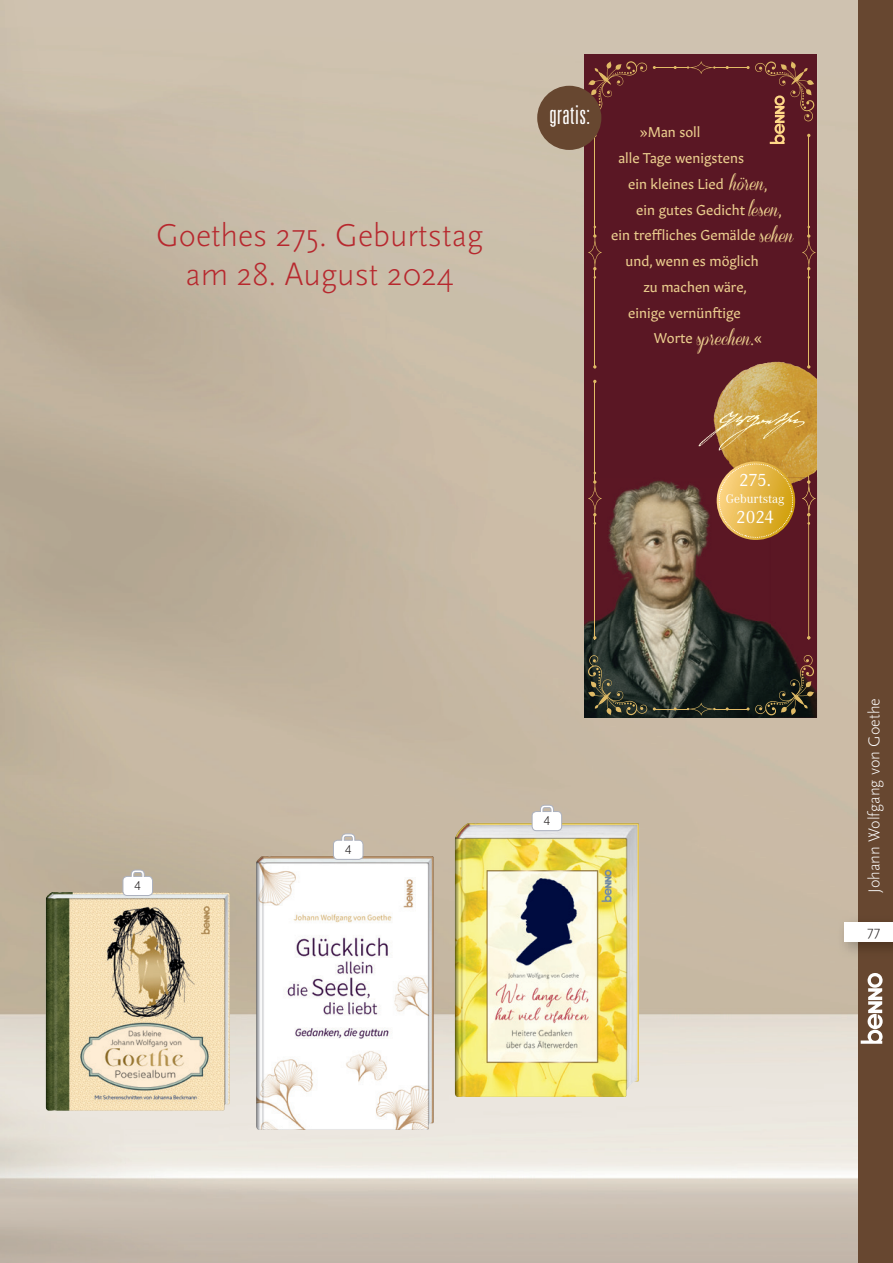
<style>
.page{position:relative;width:893px;height:1263px;background:#fff}
.page>*{position:absolute;margin:0;border:0;box-sizing:border-box;transform-origin:0 0}
.t1{font:300 33px/39px "Scala Sans Pro";color:#b7282e;text-align:center}
.t2{font:300 ultra-condensed 25.8px "Univers";letter-spacing:.02em;color:#fff}
.t3{font:18.45px "Corporate ATOT";letter-spacing:-.025em;color:#fff}
.t4{font:300 16.5px "Scala Sans Pro";color:#fff}
.t5{font:16.35px "Coneria Script Demo";color:#ebce8e}
.t6{font:300 15px "Scala Sans Pro";color:#231f20}
.t7{font:14.1px "Gitan Latn";color:#ebce8e}
.t8{font:300 13.5px "Scala Sans Pro";color:#231f20}
.t9{font:12.9px "Corporate ATOT";color:#fff}
.s1{font-family:"Coneria Script Demo";font-size:16.35px}
.s2{font-family:"Gitan Latn";font-size:14.1px}
</style>
<div class="page">
<img style="left:0;top:0;width:859px;height:1263px">
<div style="left:859px;top:0;width:34px;height:1263px;background:#674730"></div>
<svg style="left:861px;top:973px;width:22px;height:71px"></svg>
<img style="left:837px;top:915px;width:56px;height:43px">
<div style="left:844px;top:923px;width:49px;height:19px;background:#fff"></div>
<img style="left:455px;top:823px;width:184px;height:274px">
<img style="left:256px;top:856px;width:178px;height:274px">
<img style="left:46px;top:892px;width:184px;height:219px">
<svg style="left:333px;top:833px;width:31px;height:27px"></svg>
<svg style="left:122px;top:869px;width:31px;height:27px"></svg>
<svg style="left:531px;top:804px;width:31px;height:27px"></svg>
<div style="left:585px;top:54px;width:232px;height:664px;background:#5a1724"></div>
<svg style="left:588px;top:61px;width:59px;height:60px"></svg>
<hr style="left:595px;top:136px;width:1px;height:99px;background:#e1bb66">
<hr style="left:595px;top:267px;width:1px;height:99px;background:#e1bb66">
<svg style="left:588px;top:234px;width:14px;height:36px"></svg>
<hr style="left:808px;top:136px;width:1px;height:99px;background:#e1bb66">
<hr style="left:808px;top:267px;width:1px;height:99px;background:#e1bb66">
<svg style="left:802px;top:234px;width:14px;height:36px"></svg>
<hr style="left:808px;top:382px;width:1px;height:99px;background:#e1bb66">
<hr style="left:714px;top:67px;width:34px;height:1px;background:#e1bb66">
<svg style="left:687px;top:61px;width:28px;height:13px"></svg>
<hr style="left:655px;top:67px;width:33px;height:1px;background:#e1bb66">
<img style="left:716px;top:362px;width:60px;height:47px">
<img style="left:585px;top:477px;width:232px;height:241px">
<img style="left:808px;top:545px;width:1px;height:94px">
<svg style="left:712px;top:460px;width:104px;height:85px"></svg>
<svg style="left:746px;top:61px;width:68px;height:83px"></svg>
<svg style="left:588px;top:655px;width:59px;height:60px;background:#393f32"></svg>
<hr style="left:714px;top:709px;width:34px;height:1px;background:#e1bb66">
<svg style="left:746px;top:655px;width:68px;height:60px;background:#2a281e"></svg>
<svg style="left:687px;top:703px;width:28px;height:12px"></svg>
<hr style="left:655px;top:709px;width:33px;height:1px;background:#e1bb66">
<img style="left:698px;top:409px;width:110px;height:43px">
<hr style="left:595px;top:382px;width:1px;height:99px;background:#e1bb66">
<hr style="left:595px;top:513px;width:1px;height:126px;background:#e1bb66">
<svg style="left:588px;top:480px;width:14px;height:36px"></svg>
<div style="left:537px;top:86px;width:64px;height:64px;background:#674730;border-radius:50%"></div>
<h1 class="t1" style="left:156px;top:216px;width:329px">Goethes 275. Geburtstag am 28. August 2024</h1>
<h2 class="t2" style="left:549px;top:101px;width:42px">gratis:</h2>
<p class="t7" style="left:640px;top:121px;width:62px">»Man soll</p>
<p class="t7" style="left:618px;top:146px;width:127px">alle Tage wenigstens</p>
<p class="t7" style="left:628px;top:172px;width:141px">ein kleines Lied <span class="s1">hören</span>,</p>
<p class="t7" style="left:636px;top:198px;width:147px">ein gutes Gedicht <span class="s1">lesen</span>,</p>
<p class="t7" style="left:611px;top:224px;width:184px">ein treffliches Gemälde <span class="s1">sehen</span></p>
<p class="t7" style="left:626px;top:249px;width:135px">und, wenn es möglich</p>
<p class="t7" style="left:643px;top:275px;width:105px">zu machen wäre,</p>
<p class="t7" style="left:628px;top:301px;width:114px">einige vernünftige</p>
<p class="t5" style="left:654px;top:330px;width:110px"><span class="s2">Worte</span> sprechen<span class="s2">.«</span></p>
<h3 class="t3" style="left:739px;top:470px;width:33px">275.</h3>
<p class="t9" style="left:726px;top:492px;width:60px">Geburtstag</p>
<h3 class="t3" style="left:736px;top:507px;width:39px">2024</h3>
<p class="t8" style="left:135px;top:878px;width:8px">4</p>
<p class="t8" style="left:345px;top:841px;width:8px">4</p>
<p class="t8" style="left:544px;top:813px;width:8px">4</p>
<p class="t4" style="left:864px;top:893px;width:196px;rotate:-90deg">Johann Wolfgang von Goethe</p>
<p class="t6" style="left:867px;top:922px;width:15px">77</p>
</div>
